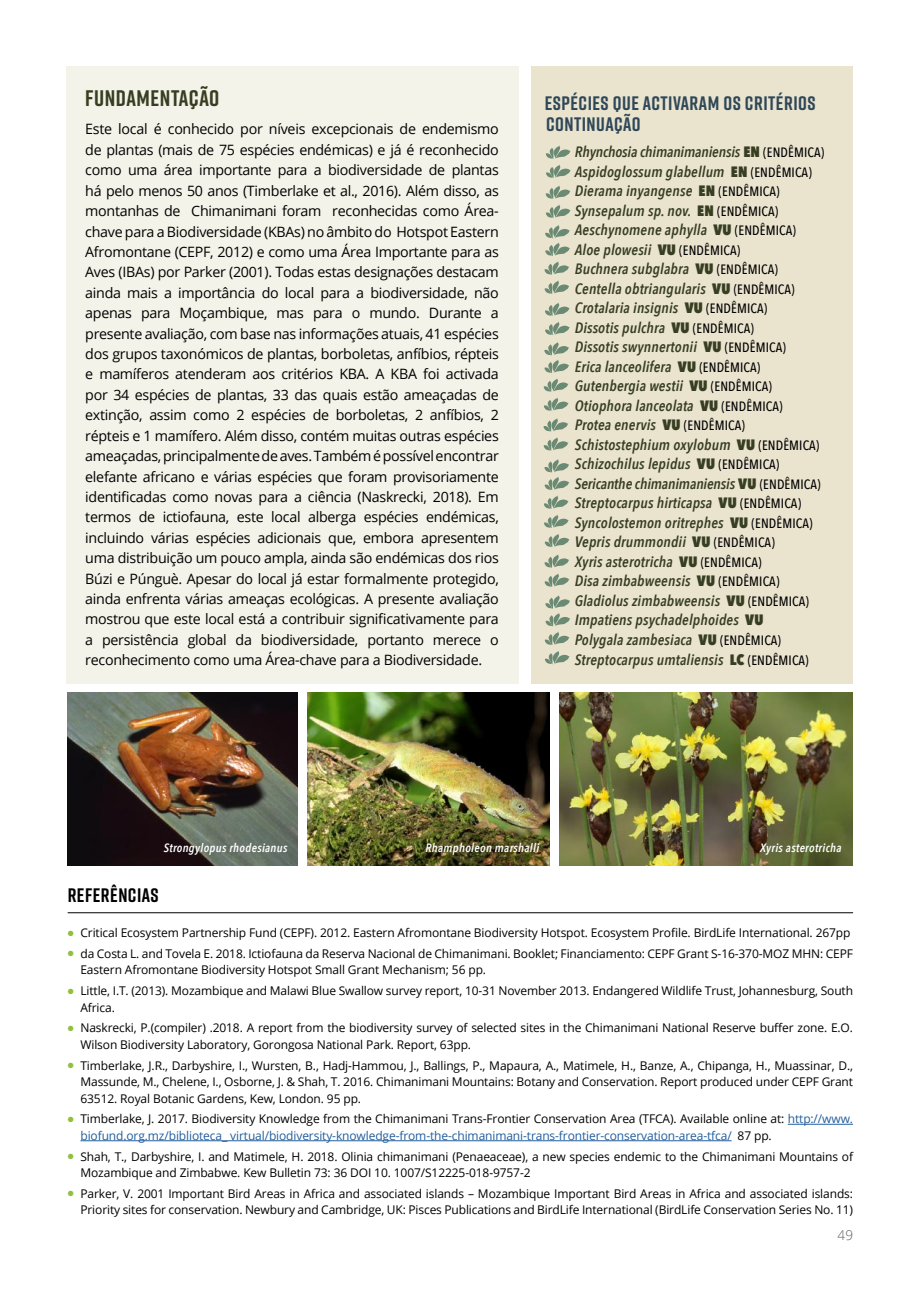
<style>
.page{position:relative;width:919px;height:1289px;background:#fff}
.page>*{position:absolute;margin:0;border:0;box-sizing:border-box;transform-origin:0 0}
.t1{font:700 22.5px "Rift";letter-spacing:.025em;color:#373e21}
.t2{font:700 19.5px "Rift";letter-spacing:.025em;color:#2f4858}
.t3{font:700 19.5px "Rift";letter-spacing:.025em;color:#000}
.t4{font:italic 600 15px/19.5px "Avenir Next Condensed";letter-spacing:.01em;color:#373e21}
.t5{font:14.25px/20.4px "Open Sans";letter-spacing:-.02em;color:#000;text-align:justify}
.t6{font:300 13.5px "Open Sans";color:#58595b}
.t7{font:12px/16.5px "Open Sans";letter-spacing:-.01em;color:#000}
.t8{font:12px/16.5px "Open Sans";letter-spacing:-.01em;color:#215e9e}
.t9{font:italic 600 12px "Avenir Next Condensed";letter-spacing:.025em;color:#fff}
.s1{font-weight:800;font-style:normal}
.s2{font-weight:500;font-style:normal;font-size:13.5px;color:#000}
.s3{color:#91c03e}
.s4{color:#000}
</style>
<div class="page">
<div style="left:67px;top:67px;width:452px;height:617px;background:#f4f3e9"></div>
<hr style="left:787px;top:1123px;width:66px;height:1px;background:#215e9e">
<hr style="left:80px;top:1140px;width:651px;height:1px;background:#215e9e">
<hr style="left:68px;top:912px;width:785px;height:1px;background:#000">
<div style="left:531px;top:67px;width:321px;height:617px;background:#eae4cf"></div>
<svg style="left:543px;top:418px;width:25px;height:33px"></svg>
<svg style="left:543px;top:342px;width:26px;height:69px"></svg>
<svg style="left:545px;top:302px;width:25px;height:33px"></svg>
<svg style="left:544px;top:225px;width:26px;height:69px"></svg>
<svg style="left:545px;top:185px;width:25px;height:33px"></svg>
<svg style="left:546px;top:145px;width:24px;height:33px"></svg>
<img style="left:68px;top:693px;width:230px;height:172px">
<img style="left:307px;top:693px;width:243px;height:172px">
<img style="left:559px;top:693px;width:293px;height:172px">
<svg style="left:544px;top:595px;width:26px;height:70px"></svg>
<svg style="left:544px;top:554px;width:25px;height:33px"></svg>
<svg style="left:544px;top:459px;width:25px;height:88px"></svg>
<h1 class="t1" style="left:85px;top:82px;width:136px">FUNDAMENTAÇÃO</h1>
<p class="t5" style="left:85px;top:119px;width:415px">Este local é conhecido por níveis excepcionais de endemismo de plantas (mais de 75 espécies endémicas) e já é reconhecido como uma área importante para a biodiversidade de plantas há pelo menos 50 anos (Timberlake et al., 2016). Além disso, as montanhas de Chimanimani foram reconhecidas como Área&shy;chave para a Biodiversidade (KBAs) no âmbito do Hotspot Eastern Afromontane (CEPF, 2012) e como uma Área Importante para as Aves (IBAs) por Parker (2001). Todas estas designações destacam ainda mais a importância do local para a biodiversidade, não apenas para Moçambique, mas para o mundo. Durante a presente avaliação, com base nas informações atuais, 41 espécies dos grupos taxonómicos de plantas, borboletas, anfíbios, répteis e mamíferos atenderam aos critérios KBA. A KBA foi activada por 34 espécies de plantas, 33 das quais estão ameaçadas de extinção, assim como 2 espécies de borboletas, 2 anfíbios, 2 répteis e 1 mamífero. Além disso, contém muitas outras espécies ameaçadas, principalmente de aves. Também é possível encontrar elefante africano e várias espécies que foram provisoriamente identificadas como novas para a ciência (Naskrecki, 2018). Em termos de ictiofauna, este local alberga espécies endémicas, incluindo várias espécies adicionais que, embora apresentem uma distribuição um pouco ampla, ainda são endémicas dos rios Búzi e Púnguè. Apesar do local já estar formalmente protegido, ainda enfrenta várias ameaças ecológicas. A presente avaliação mostrou que este local está a contribuir significativamente para a persistência global da biodiversidade, portanto merece o reconhecimento como uma Área-chave para a Biodiversidade.</p>
<h2 class="t2" style="left:545px;top:90px;width:272px">ESPÉCIES QUE ACTIVARAM OS CRITÉRIOS</h2>
<p class="t4" style="left:575px;top:142px;width:251px">Rhynchosia chimanimaniensis <span class="s1">EN</span> <span class="s2">(ENDÊMICA)<br></span>Aspidoglossum glabellum <span class="s1">EN</span> <span class="s2">(ENDÊMICA)<br></span>Dierama inyangense <span class="s1">EN</span> <span class="s2">(ENDÊMICA)<br></span>Synsepalum sp. nov. <span class="s1">EN</span> <span class="s2">(ENDÊMICA)<br></span>Aeschynomene aphylla <span class="s1">VU</span> <span class="s2">(ENDÊMICA)<br></span>Aloe plowesii <span class="s1">VU</span> <span class="s2">(ENDÊMICA)<br></span>Buchnera subglabra <span class="s1">VU</span> <span class="s2">(ENDÊMICA)<br></span>Centella obtriangularis <span class="s1">VU</span> <span class="s2">(ENDÊMICA)<br></span>Crotalaria insignis <span class="s1">VU</span> <span class="s2">(ENDÊMICA)<br></span>Dissotis pulchra <span class="s1">VU</span> <span class="s2">(ENDÊMICA)<br></span>Dissotis swynnertonii <span class="s1">VU</span> <span class="s2">(ENDÊMICA)<br></span>Erica lanceolifera <span class="s1">VU</span> <span class="s2">(ENDÊMICA)<br></span>Gutenbergia westii <span class="s1">VU</span> <span class="s2">(ENDÊMICA)<br></span>Otiophora lanceolata <span class="s1">VU</span> <span class="s2">(ENDÊMICA)<br></span>Protea enervis <span class="s1">VU</span> <span class="s2">(ENDÊMICA)<br></span>Schistostephium oxylobum <span class="s1">VU</span> <span class="s2">(ENDÊMICA)<br></span>Schizochilus lepidus <span class="s1">VU</span> <span class="s2">(ENDÊMICA)<br></span>Sericanthe chimanimaniensis <span class="s1">VU</span> <span class="s2">(ENDÊMICA)<br></span>Streptocarpus hirticapsa <span class="s1">VU</span> <span class="s2">(ENDÊMICA)<br></span>Syncolostemon oritrephes <span class="s1">VU</span> <span class="s2">(ENDÊMICA)<br></span>Vepris drummondii <span class="s1">VU</span> <span class="s2">(ENDÊMICA)<br></span>Xyris asterotricha <span class="s1">VU</span> <span class="s2">(ENDÊMICA)<br></span>Disa zimbabweensis <span class="s1">VU</span> <span class="s2">(ENDÊMICA)<br></span>Gladiolus zimbabweensis <span class="s1">VU</span> <span class="s2">(ENDÊMICA)<br></span>Impatiens psychadelphoides <span class="s1">VU<br></span>Polygala zambesiaca <span class="s1">VU</span> <span class="s2">(ENDÊMICA)<br></span>Streptocarpus umtaliensis <span class="s1">LC</span> <span class="s2">(ENDÊMICA)</span></p>
<h2 class="t2" style="left:546px;top:110px;width:96px">CONTINUAÇÃO</h2>
<p class="t9" style="left:164px;top:841px;width:125px">Strongylopus rhodesianus</p>
<p class="t9" style="left:425px;top:841px;width:115px">Rhampholeon marshalli</p>
<p class="t9" style="left:760px;top:841px;width:83px">Xyris asterotricha</p>
<h2 class="t3" style="left:68px;top:881px;width:93px">REFERÊNCIAS</h2>
<p class="t7" style="left:68px;top:924px;width:784px"><span class="s3">●</span> Critical Ecosystem Partnership Fund (CEPF). 2012. Eastern Afromontane Biodiversity Hotspot. Ecosystem Profile. BirdLife International. 267pp</p>
<p class="t7" style="left:80px;top:944px;width:774px;text-indent:-13px"><span class="s3">●</span> da Costa L. and Tovela E. 2018. Ictiofauna da Reserva Nacional de Chimanimani. Booklet; Financiamento: CEPF Grant S-16-370-MOZ MHN: CEPF<br>Eastern Afromontane Biodiversity Hotspot Small Grant Mechanism; 56 pp.</p>
<p class="t7" style="left:80px;top:982px;width:774px;text-indent:-13px"><span class="s3">●</span> Little, I.T. (2013). Mozambique and Malawi Blue Swallow survey report, 10-31 November 2013. Endangered Wildlife Trust, Johannesburg, South<br>Africa.</p>
<p class="t7" style="left:80px;top:1019px;width:774px;text-indent:-13px"><span class="s3">●</span> Naskrecki, P.(compiler) .2018. A report from the biodiversity survey of selected sites in the Chimanimani National Reserve buffer zone. E.O.<br>Wilson Biodiversity Laboratory, Gorongosa National Park. Report, 63pp.</p>
<p class="t7" style="left:80px;top:1056px;width:774px;text-align:justify;text-indent:-13px"><span class="s3">●</span> Timberlake, J.R., Darbyshire, I., Wursten, B., Hadj-Hammou, J., Ballings, P., Mapaura, A., Matimele, H., Banze, A., Chipanga, H., Muassinar, D., Massunde, M., Chelene, I., Osborne, J. &amp; Shah, T. 2016. Chimanimani Mountains: Botany and Conservation. Report produced under CEPF Grant 63512. Royal Botanic Gardens, Kew, London. 95 pp.</p>
<p class="t8" style="left:80px;top:1110px;width:774px;text-indent:-13px"><span class="s3">●</span> <span class="s4">Timberlake, J. 2017. Biodiversity Knowledge from the Chimanimani Trans-Frontier Conservation Area (TFCA). Available online at:</span> http://www. biofund.org.mz/biblioteca_ virtual/biodiversity-knowledge-from-the-chimanimani-trans-frontier-conservation-area-tfca/ <span class="s4">87 pp.</span></p>
<p class="t7" style="left:80px;top:1147px;width:774px;text-indent:-13px"><span class="s3">●</span> Shah, T., Darbyshire, I. and Matimele, H. 2018. Olinia chimanimani (Penaeaceae), a new species endemic to the Chimanimani Mountains of<br>Mozambique and Zimbabwe. Kew Bulletin 73: 36 DOI 10. 1007/S12225-018-9757-2</p>
<p class="t7" style="left:68px;top:1184px;width:786px;text-align:right"><span class="s3">●</span> Parker, V. 2001 Important Bird Areas in Africa and associated islands – Mozambique Important Bird Areas in Africa and associated islands:<br>Priority sites for conservation. Newbury and Cambridge, UK: Pisces Publications and BirdLife International (BirdLife Conservation Series No. 11)</p>
<p class="t6" style="left:837px;top:1226px;width:17px">49</p>
</div>
